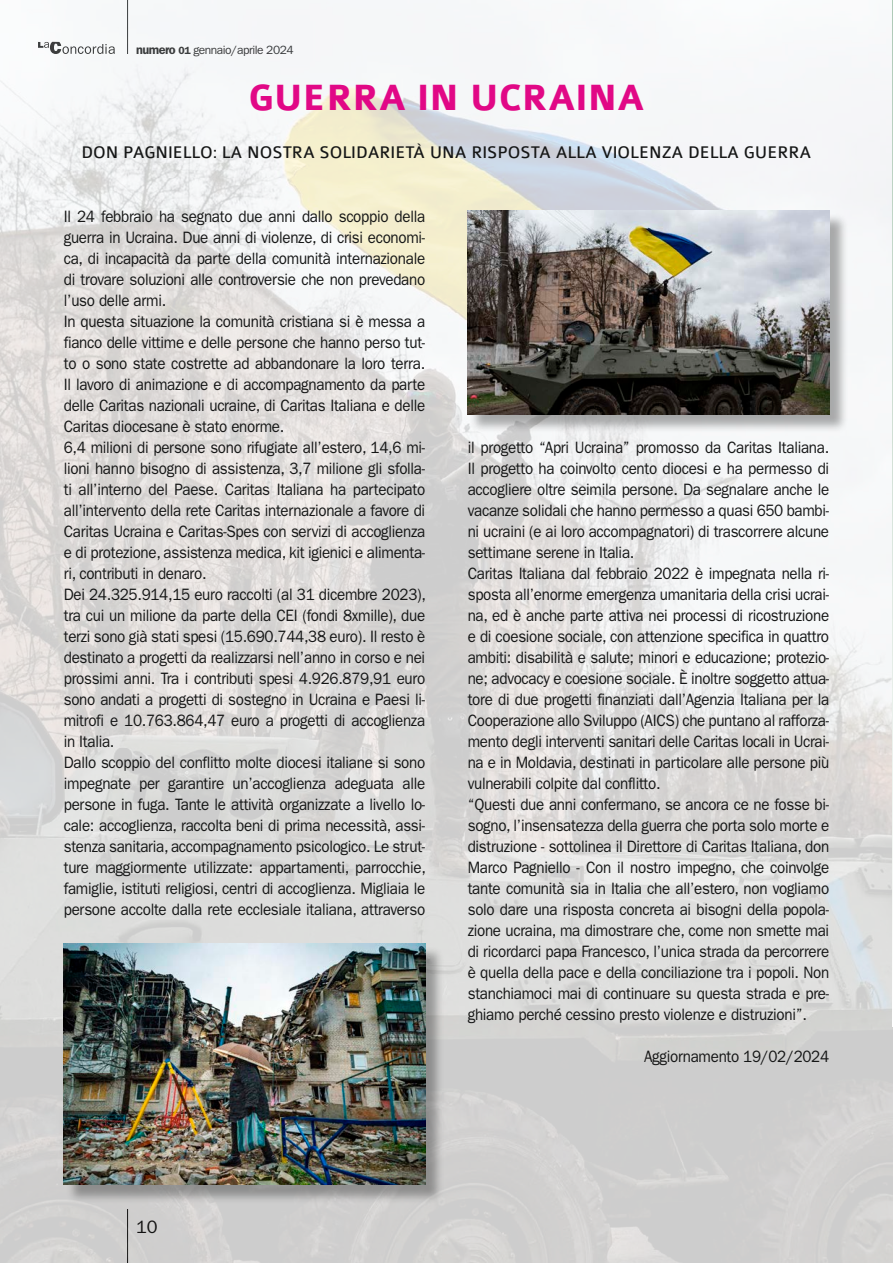
<style>
.page{position:relative;width:893px;height:1263px;background:#fff}
.page>*{position:absolute;margin:0;border:0;box-sizing:border-box;transform-origin:0 0}
.t1{font:700 39px "Colaborate";color:#e10886}
.t2{font:18px "Colaborate";color:#151616}
.t3{font:18px "Franklin Gothic";color:#151616}
.t4{font:16.5px/21px "Franklin Gothic";letter-spacing:-.02em;color:#151616;scale:.92 1}
.t5{font:12px "Franklin Gothic";letter-spacing:-.04em;color:#151616}
.s1{font-weight:600;font-size:12.75px}
.s2{font-weight:600;font-size:10.5px}
</style>
<div class="page">
<img style="left:0;top:0;width:893px;height:1263px">
<svg style="left:892px;top:0;width:1px;height:1027px"></svg>
<div style="left:66px;top:946px;width:378px;height:258px;background:#151616;opacity:.35"></div>
<img style="left:64px;top:944px;width:361px;height:241px">
<div style="left:469px;top:213px;width:379px;height:220px;background:#151616;opacity:.35"></div>
<img style="left:467px;top:211px;width:362px;height:203px">
<p class="t5" style="left:136px;top:43px;width:159px"><span class="s1">numero</span> <span class="s2">01</span> gennaio/aprile 2024</p>
<h1 class="t1" style="left:248px;top:78px;width:398px">GUERRA IN UCRAINA</h1>
<p class="t2" style="left:82px;top:143px;width:731px">DON PAGNIELLO: LA NOSTRA SOLIDARIETÀ UNA RISPOSTA ALLA VIOLENZA DELLA GUERRA</p>
<p class="t4" style="left:64px;top:206px;width:395px">Il 24 febbraio ha segnato due anni dallo scoppio della guerra in Ucraina. Due anni di violenze, di crisi economi&shy;ca, di incapacità da parte della comunità internazionale di trovare soluzioni alle controversie che non prevedano l’uso delle armi.<br>In questa situazione la comunità cristiana si è messa a fianco delle vittime e delle persone che hanno perso tut&shy;to o sono state costrette ad abbandonare la loro terra.<br>Il lavoro di animazione e di accompagnamento da parte delle Caritas nazionali ucraine, di Caritas Italiana e delle Caritas diocesane è stato enorme.<br>6,4 milioni di persone sono rifugiate all’estero, 14,6 mi&shy;lioni hanno bisogno di assistenza, 3,7 milione gli sfolla&shy;ti all’interno del Paese. Caritas Italiana ha partecipato all’intervento della rete Caritas internazionale a favore di Caritas Ucraina e Caritas-Spes con servizi di accoglienza e di protezione, assistenza medica, kit igienici e alimenta&shy;ri, contributi in denaro.<br>Dei 24.325.914,15 euro raccolti (al 31 dicembre 2023), tra cui un milione da parte della CEI (fondi 8xmille), due terzi sono già stati spesi (15.690.744,38 euro). Il resto è destinato a progetti da realizzarsi nell’anno in corso e nei prossimi anni. Tra i contributi spesi 4.926.879,91 euro sono andati a progetti di sostegno in Ucraina e Paesi li&shy;mitrofi e 10.763.864,47 euro a progetti di accoglienza in Italia.<br>Dallo scoppio del conflitto molte diocesi italiane si sono impegnate per garantire un’accoglienza adeguata alle persone in fuga. Tante le attività organizzate a livello lo&shy;cale: accoglienza, raccolta beni di prima necessità, assi&shy;stenza sanitaria, accompagnamento psicologico. Le strut&shy;ture maggiormente utilizzate: appartamenti, parrocchie, famiglie, istituti religiosi, centri di accoglienza. Migliaia le persone accolte dalla rete ecclesiale italiana, attraverso</p>
<p class="t4" style="left:468px;top:437px;width:394px">il progetto “Apri Ucraina” promosso da Caritas Italiana.<br>Il progetto ha coinvolto cento diocesi e ha permesso di accogliere oltre seimila persone. Da segnalare anche le vacanze solidali che hanno permesso a quasi 650 bambi&shy;ni ucraini (e ai loro accompagnatori) di trascorrere alcune settimane serene in Italia.<br>Caritas Italiana dal febbraio 2022 è impegnata nella ri&shy;sposta all’enorme emergenza umanitaria della crisi ucrai&shy;na, ed è anche parte attiva nei processi di ricostruzione e di coesione sociale, con attenzione specifica in quattro ambiti: disabilità e salute; minori e educazione; protezio&shy;ne; advocacy e coesione sociale. È inoltre soggetto attua&shy;tore di due progetti finanziati dall’Agenzia Italiana per la Cooperazione allo Sviluppo (AICS) che puntano al rafforza&shy;mento degli interventi sanitari delle Caritas locali in Ucrai&shy;na e in Moldavia, destinati in particolare alle persone più vulnerabili colpite dal conflitto.<br>“Questi due anni confermano, se ancora ce ne fosse bi&shy;sogno, l’insensatezza della guerra che porta solo morte e distruzione - sottolinea il Direttore di Caritas Italiana, don Marco Pagniello - Con il nostro impegno, che coinvolge tante comunità sia in Italia che all’estero, non vogliamo solo dare una risposta concreta ai bisogni della popola&shy;zione ucraina, ma dimostrare che, come non smette mai di ricordarci papa Francesco, l’unica strada da percorrere è quella della pace e della conciliazione tra i popoli. Non stanchiamoci mai di continuare su questa strada e pre&shy;ghiamo perché cessino presto violenze e distruzioni”.</p>
<p class="t4" style="left:644px;top:1046px;width:203px">Aggiornamento 19/02/2024</p>
<p class="t3" style="left:136px;top:1216px;width:23px">10</p>
</div>
